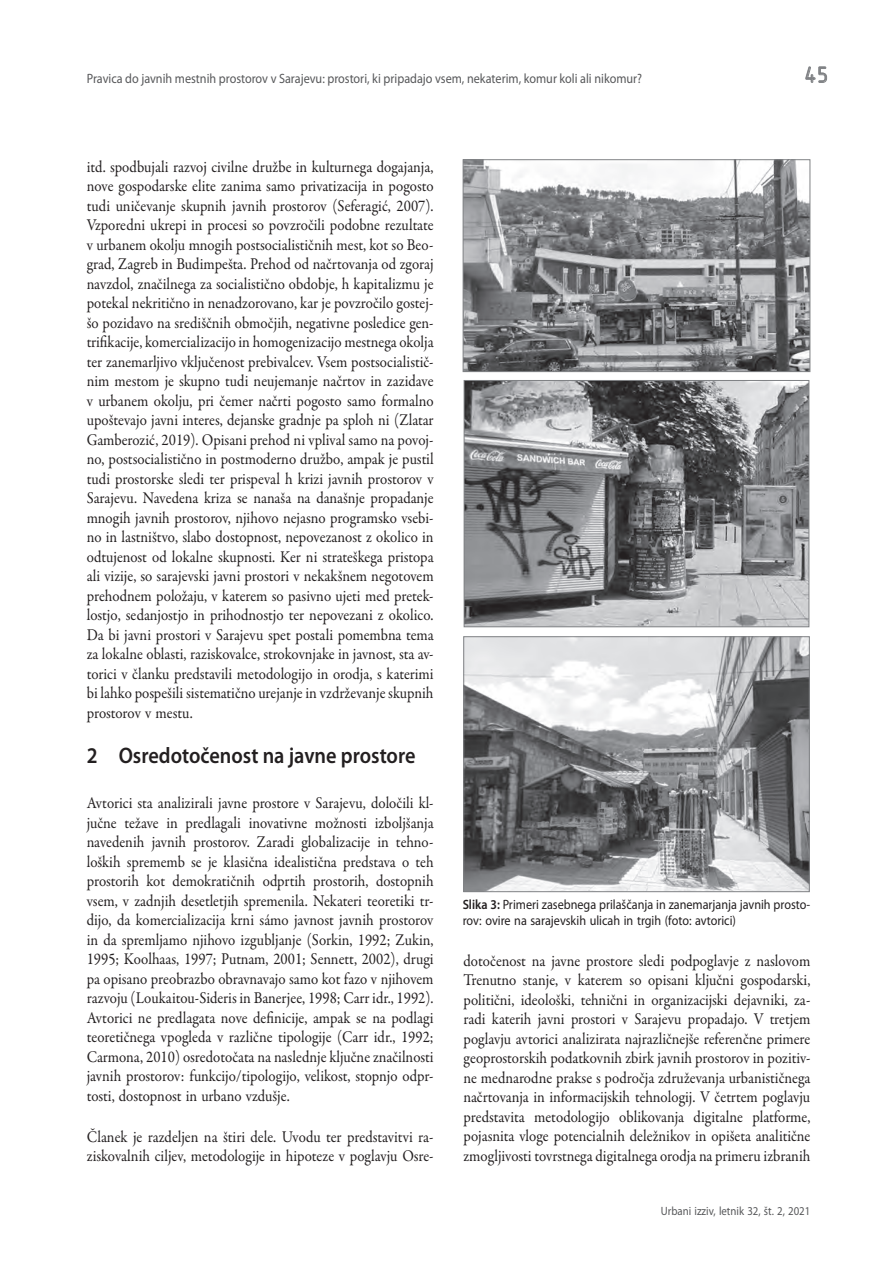
<style>
.page{position:relative;width:893px;height:1262px;background:#fff}
.page>*{position:absolute;margin:0;border:0;box-sizing:border-box;transform-origin:0 0}
.t1{font:24px "ISOCTEUR";color:#808285}
.t2{font:600 22.5px "Myriad Pro";color:#231f20;scale:.9 1}
.t3{font:16.5px/19.5px "Garamond Premr Pro";color:#231f20;text-align:justify;scale:.9 1}
.t4{font:13.5px/16.5px "Myriad Pro";color:#231f20;scale:.9 1}
.t5{font:13.5px "Myriad Pro";color:#57585a;scale:.9 1}
.t6{font:12px "Myriad Pro";color:#57585a;scale:.9 1}
.s1{font-weight:600}
</style>
<div class="page">
<svg style="left:805px;top:66px;width:22px;height:17px"></svg>
<img style="left:464px;top:161px;width:344px;height:209px">
<div style="left:462px;top:159px;width:348px;height:213px;border:1px solid #808285"></div>
<img style="left:465px;top:382px;width:342px;height:243px">
<div style="left:463px;top:380px;width:346px;height:247px;border:1px solid #808285"></div>
<img style="left:465px;top:638px;width:342px;height:252px">
<div style="left:463px;top:636px;width:346px;height:256px;border:1px solid #808285"></div>
<p class="t5" style="left:87px;top:71px;width:618px">Pravica do javnih mestnih prostorov v Sarajevu: prostori, ki pripadajo vsem, nekaterim, komur koli ali nikomur?</p>
<h1 class="t1" style="left:801px;top:59px;width:31px">45</h1>
<p class="t3" style="left:87px;top:157px;width:387px">itd. spodbujali razvoj civilne družbe in kulturnega dogajanja, nove gospodarske elite zanima samo privatizacija in pogosto tudi uničevanje skupnih javnih prostorov (Seferagić, 2007).<br>Vzporedni ukrepi in procesi so povzročili podobne rezultate v urbanem okolju mnogih postsocialističnih mest, kot so Beo&shy;grad, Zagreb in Budimpešta. Prehod od načrtovanja od zgoraj navzdol, značilnega za socialistično obdobje, h kapitalizmu je potekal nekritično in nenadzorovano, kar je povzročilo gostej&shy;šo pozidavo na središčnih območjih, negativne posledice gen&shy;trifikacije, komercializacijo in homogenizacijo mestnega okolja ter zanemarljivo vključenost prebivalcev. Vsem postsocialistič&shy;nim mestom je skupno tudi neujemanje načrtov in zazidave v urbanem okolju, pri čemer načrti pogosto samo formalno upoštevajo javni interes, dejanske gradnje pa sploh ni (Zlatar Gamberozić, 2019). Opisani prehod ni vplival samo na povoj&shy;no, postsocialistično in postmoderno družbo, ampak je pustil tudi prostorske sledi ter prispeval h krizi javnih prostorov v Sarajevu. Navedena kriza se nanaša na današnje propadanje mnogih javnih prostorov, njihovo nejasno programsko vsebi&shy;no in lastništvo, slabo dostopnost, nepovezanost z okolico in odtujenost od lokalne skupnosti. Ker ni strateškega pristopa ali vizije, so sarajevski javni prostori v nekakšnem negotovem prehodnem položaju, v katerem so pasivno ujeti med pretek&shy;lostjo, sedanjostjo in prihodnostjo ter nepovezani z okolico.<br>Da bi javni prostori v Sarajevu spet postali pomembna tema za lokalne oblasti, raziskovalce, strokovnjake in javnost, sta av&shy;torici v članku predstavili metodologijo in orodja, s katerimi bi lahko pospešili sistematično urejanje in vzdrževanje skupnih prostorov v mestu.</p>
<h2 class="t2" style="left:87px;top:741px;width:367px">2 Osredotočenost na javne prostore</h2>
<p class="t3" style="left:87px;top:793px;width:387px">Avtorici sta analizirali javne prostore v Sarajevu, določili kl&shy;jučne težave in predlagali inovativne možnosti izboljšanja navedenih javnih prostorov. Zaradi globalizacije in tehno&shy;loških sprememb se je klasična idealistična predstava o teh prostorih kot demokratičnih odprtih prostorih, dostopnih vsem, v zadnjih desetletjih spremenila. Nekateri teoretiki tr&shy;dijo, da komercializacija krni sámo javnost javnih prostorov in da spremljamo njihovo izgubljanje (Sorkin, 1992; Zukin, 1995; Koolhaas, 1997; Putnam, 2001; Sennett, 2002), drugi pa opisano preobrazbo obravnavajo samo kot fazo v njihovem razvoju (Loukaitou-Sideris in Banerjee, 1998; Carr idr., 1992).<br>Avtorici ne predlagata nove definicije, ampak se na podlagi teoretičnega vpogleda v različne tipologije (Carr idr., 1992; Carmona, 2010) osredotočata na naslednje ključne značilnosti javnih prostorov: funkcijo/tipologijo, velikost, stopnjo odpr&shy;tosti, dostopnost in urbano vzdušje.</p>
<p class="t3" style="left:87px;top:1127px;width:387px">Članek je razdeljen na štiri dele. Uvodu ter predstavitvi ra&shy;ziskovalnih ciljev, metodologije in hipoteze v poglavju Osre-</p>
<p class="t4" style="left:462px;top:896px;width:387px"><span class="s1">Slika 3:</span> Primeri zasebnega prilaščanja in zanemarjanja javnih prosto&shy;rov: ovire na sarajevskih ulicah in trgih (foto: avtorici)</p>
<p class="t3" style="left:463px;top:951px;width:387px">dotočenost na javne prostore sledi podpoglavje z naslovom Trenutno stanje, v katerem so opisani ključni gospodarski, politični, ideološki, tehnični in organizacijski dejavniki, za&shy;radi katerih javni prostori v Sarajevu propadajo. V tretjem poglavju avtorici analizirata najrazličnejše referenčne primere geoprostorskih podatkovnih zbirk javnih prostorov in pozitiv&shy;ne mednarodne prakse s področja združevanja urbanističnega načrtovanja in informacijskih tehnologij. V četrtem poglavju predstavita metodologijo oblikovanja digitalne platforme, pojasnita vloge potencialnih deležnikov in opišeta analitične zmogljivosti tovrstnega digitalnega orodja na primeru izbranih</p>
<p class="t6" style="left:660px;top:1204px;width:168px">Urbani izziv, letnik 32, št. 2, 2021</p>
</div>
